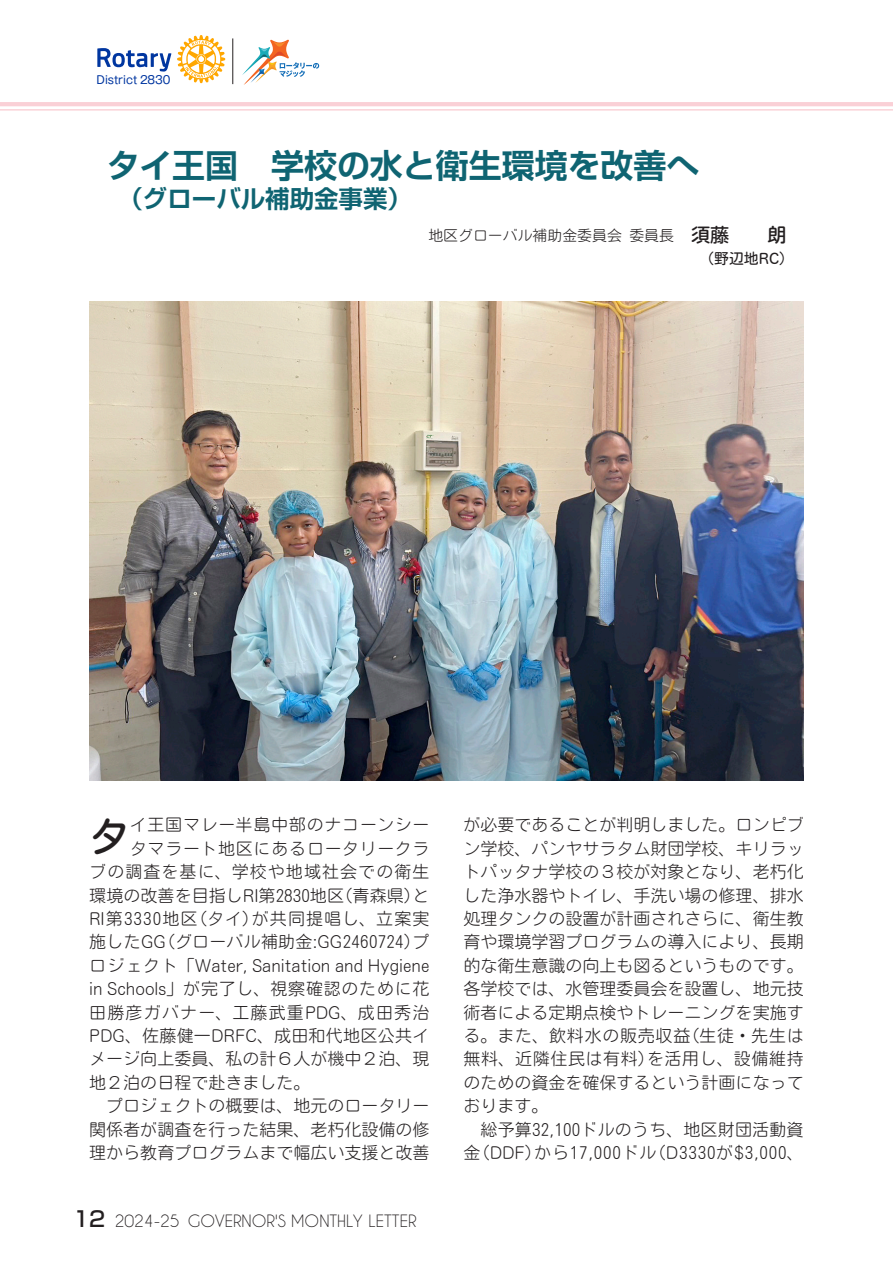
<style>
.page{position:relative;width:893px;height:1263px;background:#fff}
.page>*{position:absolute;margin:0;border:0;box-sizing:border-box;transform-origin:0 0}
.t1{font:40.35px "Motoya Maru Pr 6 N W4";color:#231f20}
.t2{font:700 33px "Shin Go Pro De";color:#0f6472}
.t3{font:700 24.45px "Shin Go Pro De";color:#0f6472}
.t4{font:16.95px/23.4px "Motoya Maru Pr 6 N W2";color:#231f20}
.t5{font:16.95px "Motoya Maru Pr 6 N W2";letter-spacing:.065em;color:#231f20}
.t6{font:16.95px "Motoya Maru Pr 6 N W2";letter-spacing:.045em;color:#231f20}
.t7{font:16.95px "Motoya Maru Pr 6 N W2";letter-spacing:.07em;color:#231f20}
.t8{font:16.95px "Motoya Maru Pr 6 N W2";letter-spacing:.05em;color:#231f20}
.t9{font:15.9px "Caviar Dreams";color:#231f20}
.t10{font:14.85px "Motoya Maru Pr 6 N W2";color:#231f20}
.t11{font:14.85px "Motoya Maru Pr 6 N W3";color:#231f20}
.t12{font:11.1px "Gothic MB101 Pro";color:#0036a0}
.s1{font-family:"Motoya Maru Pr 6 N W4";font-size:19.2px}
.s2{font-family:"Shin Go Pro";font-weight:500;font-size:21.3px}
</style>
<div class="page">
<hr style="left:0;top:102px;width:893px;height:4px;background:#fad0d6">
<hr style="left:0;top:109px;width:893px;height:2px;background:#fad0d6">
<img style="left:89px;top:302px;width:715px;height:478px">
<svg style="left:97px;top:48px;width:74px;height:24px"></svg>
<svg style="left:177px;top:35px;width:48px;height:48px"></svg>
<svg style="left:242px;top:40px;width:77px;height:45px"></svg>
<hr style="left:233px;top:38px;width:1px;height:46px;background:#231f20">
<p class="t12" style="left:97px;top:71px;width:75px">District 2830</p>
<h2 class="t2" style="left:106px;top:138px;width:595px">タイ王国　学校の水と衛生環境を改善へ</h2>
<h3 class="t3" style="left:106px;top:178px;width:307px">　（グローバル補助金事業）</h3>
<p class="t10" style="left:428px;top:222px;width:360px">地区グローバル補助金委員会 委員長 <span class="s1">須藤　　朗</span></p>
<p class="t11" style="left:699px;top:246px;width:96px">（野辺地RC）</p>
<h1 class="t1" style="left:89px;top:802px;width:42px">タ</h1>
<p class="t6" style="left:130px;top:811px;width:301px">イ王国マレー半島中部のナコーンシー</p>
<p class="t8" style="left:130px;top:834px;width:301px">タマラート地区にあるロータリークラ</p>
<p class="t5" style="left:89px;top:857px;width:342px">ブの調査を基に、学校や地域社会での衛生</p>
<p class="t4" style="left:89px;top:881px;width:342px">環境の改善を目指しRI第2830地区（青森県）と</p>
<p class="t5" style="left:89px;top:904px;width:342px">RI第3330地区（タイ）が共同提唱し、立案実</p>
<p class="t4" style="left:89px;top:928px;width:342px">施したGG（グローバル補助金:GG2460724）プ</p>
<p class="t4" style="left:89px;top:951px;width:342px">ロジェクト「Water, Sanitation and Hygiene</p>
<p class="t6" style="left:89px;top:974px;width:342px">in Schools」が完了し、視察確認のために花</p>
<p class="t7" style="left:89px;top:998px;width:342px">田勝彦ガバナー、工藤武重PDG、成田秀治</p>
<p class="t4" style="left:89px;top:1021px;width:342px">PDG、佐藤健一DRFC、成田和代地区公共イ</p>
<p class="t4" style="left:89px;top:1045px;width:342px">メージ向上委員、私の計６人が機中２泊、現</p>
<p class="t4" style="left:89px;top:1068px;width:223px">地２泊の日程で赴きました。</p>
<p class="t4" style="left:89px;top:1091px;width:342px">　プロジェクトの概要は、地元のロータリー</p>
<p class="t4" style="left:89px;top:1115px;width:342px">関係者が調査を行った結果、老朽化設備の修</p>
<p class="t4" style="left:89px;top:1138px;width:342px">理から教育プログラムまで幅広い支援と改善</p>
<p class="t9" style="left:73px;top:1212px;width:345px"><span class="s2">12</span> 2024-25 GOVERNOR'S MONTHLY LETTER</p>
<p class="t4" style="left:463px;top:811px;width:342px">が必要であることが判明しました。ロンピブン学校、パンヤサラタム財団学校、キリラットパッタナ学校の３校が対象となり、老朽化した浄水器やトイレ、手洗い場の修理、排水処理タンクの設置が計画されさらに、衛生教育や環境学習プログラムの導入により、長期的な衛生意識の向上も図るというものです。各学校では、水管理委員会を設置し、地元技術者による定期点検やトレーニングを実施する。また、飲料水の販売収益（生徒・先生は無料、近隣住民は有料）を活用し、設備維持のための資金を確保するという計画になっております。<br>　総予算32,100ドルのうち、地区財団活動資金（DDF）から17,000ドル（D3330が$3,000、</p>
</div>
